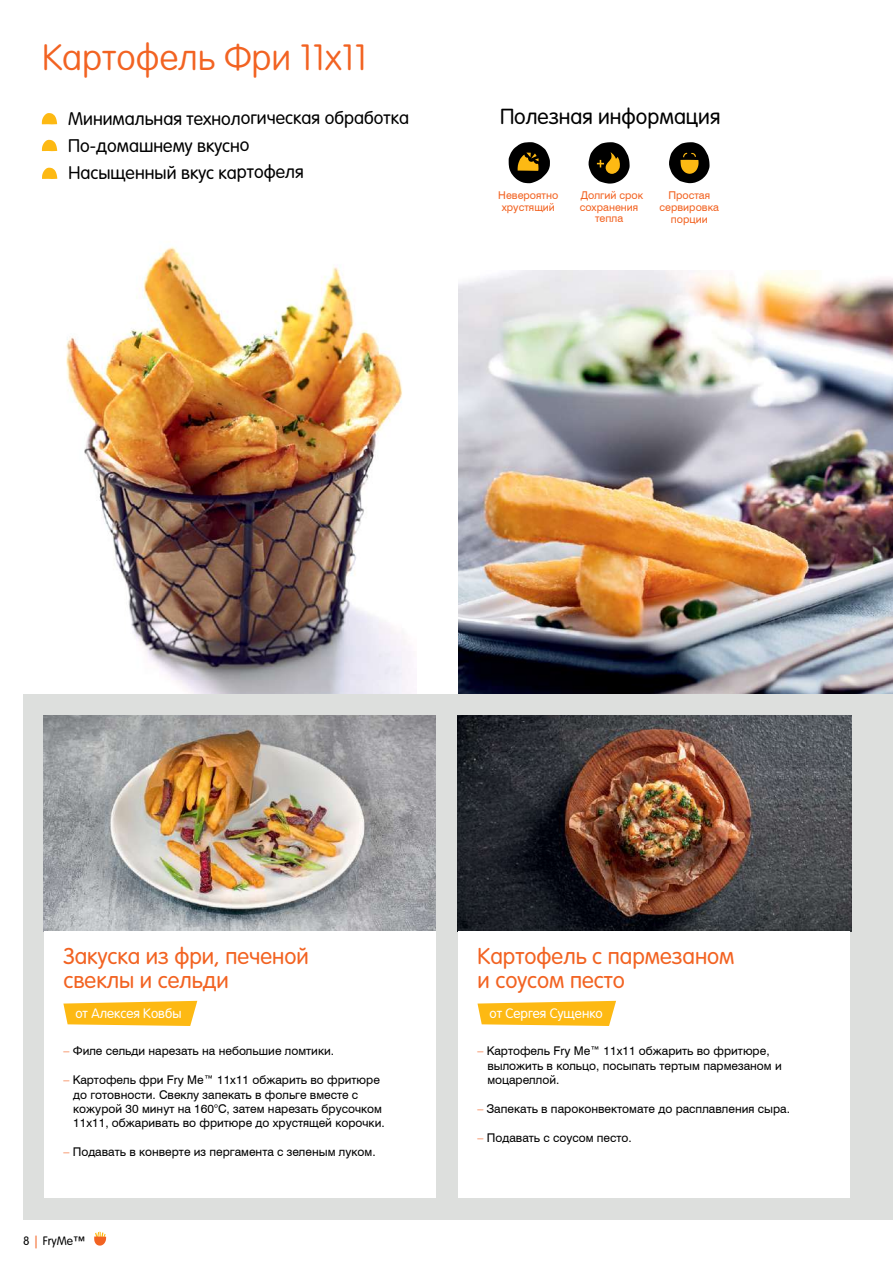
<style>
.page{position:relative;width:893px;height:1263px;background:#fff}
.page>*{position:absolute;margin:0;border:0;box-sizing:border-box;transform-origin:0 0}
.t1{font:100 36px "VAG Rounded LTCYR";color:#f26322}
.t2{font:300 22.5px/24px "VAG Rounded LTCYR";color:#f26322}
.t3{font:300 21.45px "VAG Rounded LTCYR";color:#000}
.t4{font:300 18px/27.2px "VAG Rounded LTCYR";letter-spacing:-.005em;color:#000}
.t5{font:300 13.5px "VAG Rounded LTCYR";color:#fff}
.t6{font:12px/14.4px "Swiss 721 Cyrillic BT";color:#000}
.t7{font:300 12px "VAG Rounded LTCYR";color:#000}
.t8{font:10.8px/11.9px "Swiss 721 Cyrillic BT";color:#f26322;text-align:center}
.s1{color:#f26322}
</style>
<div class="page">
<img style="left:23px;top:246px;width:394px;height:449px">
<img style="left:458px;top:271px;width:435px;height:424px">
<div style="left:23px;top:695px;width:870px;height:525px;background:#dddfdd"></div>
<img style="left:458px;top:715px;width:393px;height:216px">
<div style="left:458px;top:931px;width:392px;height:267px;background:#fff"></div>
<svg style="left:94px;top:1231px;width:12px;height:14px"></svg>
<img style="left:44px;top:715px;width:392px;height:216px">
<div style="left:44px;top:931px;width:392px;height:267px;background:#fff"></div>
<svg style="left:63px;top:1001px;width:134px;height:25px;background:#fdc12f"></svg>
<svg style="left:477px;top:1001px;width:139px;height:25px;background:#fdc12f"></svg>
<svg style="left:509px;top:142px;width:41px;height:41px"></svg>
<svg style="left:589px;top:142px;width:41px;height:42px"></svg>
<svg style="left:669px;top:142px;width:41px;height:41px"></svg>
<svg style="left:42px;top:113px;width:15px;height:11px"></svg>
<svg style="left:42px;top:140px;width:15px;height:11px"></svg>
<svg style="left:42px;top:168px;width:15px;height:11px"></svg>
<h1 class="t1" style="left:42px;top:37px;width:327px">Картофель Фри 11х11</h1>
<h3 class="t4" style="left:68px;top:105px;width:342px">Минимальная технологическая обработка<br>По-домашнему вкусно<br>Насыщенный вкус картофеля</h3>
<h3 class="t3" style="left:500px;top:104px;width:222px">Полезная информация</h3>
<p class="t8" style="left:498px;top:189px;width:62px">Невероятно хрустящий</p>
<p class="t8" style="left:580px;top:189px;width:65px">Долгий срок сохранения тепла</p>
<p class="t8" style="left:660px;top:189px;width:61px">Простая сервировка порции</p>
<h2 class="t2" style="left:63px;top:945px;width:247px">Закуска из фри, печеной свеклы и сельди</h2>
<p class="t5" style="left:75px;top:1005px;width:108px">от Алексея Ковбы</p>
<p class="t6" style="left:63px;top:1044px;width:272px"><span class="s1">–</span> Филе сельди нарезать на небольшие ломтики.</p>
<p class="t6" style="left:73px;top:1073px;width:313px;text-indent:-10px"><span class="s1">–</span> Картофель фри Fry Me™ 11x11 обжарить во фритюре до готовности. Свеклу запекать в фольге вместе с кожурой 30 минут на 160°С, затем нарезать брусочком 11х11, обжаривать во фритюре до хрустящей корочки.</p>
<p class="t6" style="left:63px;top:1145px;width:314px"><span class="s1">–</span> Подавать в конверте из пергамента с зеленым луком.</p>
<p class="t7" style="left:23px;top:1234px;width:63px">8 <span class="s1">|</span> FryMe™</p>
<h2 class="t2" style="left:477px;top:945px;width:259px">Картофель с пармезаном и соусом песто</h2>
<p class="t5" style="left:489px;top:1005px;width:115px">от Сергея Сущенко</p>
<p class="t6" style="left:487px;top:1044px;width:296px;text-indent:-10px"><span class="s1">–</span> Картофель Fry Me™ 11x11 обжарить во фритюре, выложить в кольцо, посыпать тертым пармезаном и моцареллой.</p>
<p class="t6" style="left:477px;top:1101px;width:314px"><span class="s1">–</span> Запекать в пароконвектомате до расплавления сыра.</p>
<p class="t6" style="left:477px;top:1130px;width:156px"><span class="s1">–</span> Подавать с соусом песто.</p>
</div>
